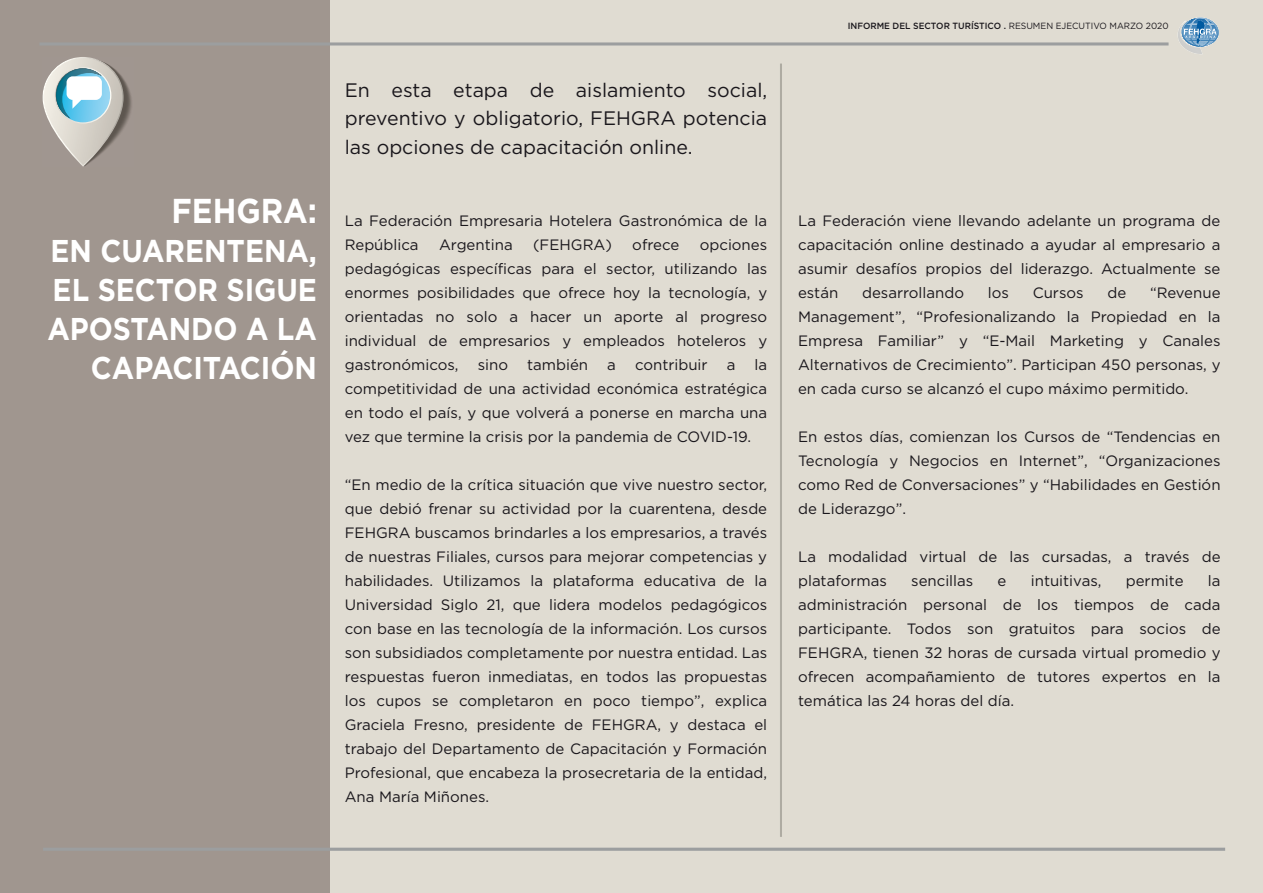
<style>
.page{position:relative;width:1263px;height:893px;background:#e0dcd2}
.page>*{position:absolute;margin:0;border:0;box-sizing:border-box;transform-origin:0 0}
.t1{font:700 34.5px "Gotham";color:#fff;scale:.9 1}
.t2{font:700 31.5px/39px "Gotham";color:#fff;text-align:right;scale:.9 1}
.t3{font:19.5px/28.5px "Gotham";color:#1a171c;text-align:justify}
.t4{font:15px/24px "Gotham";color:#1a171c;text-align:justify}
.t5{font:500 9px "Gotham";color:#1a171c;scale:.96 1}
.s1{font-weight:400}
</style>
<div class="page">
<div style="left:0;top:0;width:330px;height:893px;background:#a0968f"></div>
<svg style="left:1177px;top:17px;width:42px;height:37px"></svg>
<hr style="left:39px;top:42px;width:1129px;height:3px;background:#9c9e9f">
<hr style="left:43px;top:848px;width:1182px;height:3px;background:#9c9e9f">
<svg style="left:43px;top:57px;width:89px;height:110px"></svg>
<div style="left:67px;top:76px;width:35px;height:24px;background:#fff;border-radius:6px"></div>
<h1 class="t1" style="left:172px;top:190px;width:163px">FEHGRA:</h1>
<h2 class="t2" style="left:47px;top:231px;width:301px">EN CUARENTENA,<br>EL SECTOR SIGUE<br>APOSTANDO A LA<br>CAPACITACIÓN</h2>
<h3 class="t3" style="left:345px;top:76px;width:424px">En esta etapa de aislamiento social, preventivo y obligatorio, FEHGRA potencia las opciones de capacitación online.</h3>
<p class="t4" style="left:345px;top:208px;width:424px">La Federación Empresaria Hotelera Gastronómica de la<br>República</p>
<p class="t4" style="left:439px;top:232px;width:75px">Argentina</p>
<p class="t4" style="left:533px;top:232px;width:80px">(FEHGRA)</p>
<p class="t4" style="left:632px;top:232px;width:49px">ofrece</p>
<p class="t4" style="left:345px;top:232px;width:424px;text-indent:355px">opciones pedagógicas específicas para el sector, utilizando las enormes posibilidades que ofrece hoy la tecnología, y orientadas no solo a hacer un aporte al progreso individual de empresarios y empleados hoteleros y gastronómicos,</p>
<p class="t4" style="left:478px;top:352px;width:32px">sino</p>
<p class="t4" style="left:527px;top:352px;width:63px">también</p>
<p class="t4" style="left:607px;top:352px;width:10px">a</p>
<p class="t4" style="left:635px;top:352px;width:74px">contribuir</p>
<p class="t4" style="left:727px;top:352px;width:10px">a</p>
<p class="t4" style="left:345px;top:352px;width:424px;text-indent:410px">la competitividad de una actividad económica estratégica en todo el país, y que volverá a ponerse en marcha una vez que termine la crisis por la pandemia de COVID-19.</p>
<p class="t4" style="left:345px;top:472px;width:424px">“En medio de la crítica situación que vive nuestro sector, que debió frenar su actividad por la cuarentena, desde FEHGRA buscamos brindarles a los empresarios, a través de nuestras Filiales, cursos para mejorar competencias y habilidades. Utilizamos la plataforma educativa de la Universidad Siglo 21, que lidera modelos pedagógicos con base en las tecnología de la información. Los cursos son subsidiados completamente por nuestra entidad. Las respuestas fueron inmediatas, en todos las propuestas los cupos se completaron en poco tiempo”, explica Graciela Fresno, presidente de FEHGRA, y destaca el trabajo del Departamento de Capacitación y Formación Profesional, que encabeza la prosecretaria de la entidad, Ana María Miñones.</p>
<p class="t5" style="left:848px;top:20px;width:336px">INFORME DEL SECTOR TURÍSTICO . <span class="s1">RESUMEN EJECUTIVO MARZO 2020</span></p>
<p class="t4" style="left:798px;top:208px;width:424px">La Federación viene llevando adelante un programa de capacitación online destinado a ayudar al empresario a asumir desafíos propios del liderazgo. Actualmente se están</p>
<p class="t4" style="left:862px;top:280px;width:103px">desarrollando</p>
<p class="t4" style="left:988px;top:280px;width:23px">los</p>
<p class="t4" style="left:1033px;top:280px;width:53px">Cursos</p>
<p class="t4" style="left:1107px;top:280px;width:20px">de</p>
<p class="t4" style="left:798px;top:280px;width:424px;text-indent:352px">“Revenue Management”, “Profesionalizando la Propiedad en la Empresa Familiar” y “E-Mail Marketing y Canales Alternativos de Crecimiento”. Participan 450 personas, y en cada curso se alcanzó el cupo máximo permitido.</p>
<p class="t4" style="left:798px;top:424px;width:424px">En estos días, comienzan los Cursos de “Tendencias en Tecnología y Negocios en Internet”, “Organizaciones como Red de Conversaciones” y “Habilidades en Gestión de Liderazgo”.</p>
<p class="t4" style="left:798px;top:544px;width:424px">La modalidad virtual de las cursadas, a través de plataformas</p>
<p class="t4" style="left:798px;top:568px;width:424px;text-indent:410px">la administración personal de los tiempos de cada participante. Todos son gratuitos para socios de FEHGRA, tienen 32 horas de cursada virtual promedio y ofrecen acompañamiento de tutores expertos en la temática las 24 horas del día.</p>
<p class="t4" style="left:911px;top:568px;width:64px">sencillas</p>
<p class="t4" style="left:998px;top:568px;width:10px">e</p>
<p class="t4" style="left:1031px;top:568px;width:72px">intuitivas,</p>
<p class="t4" style="left:1126px;top:568px;width:59px">permite</p>
</div>
